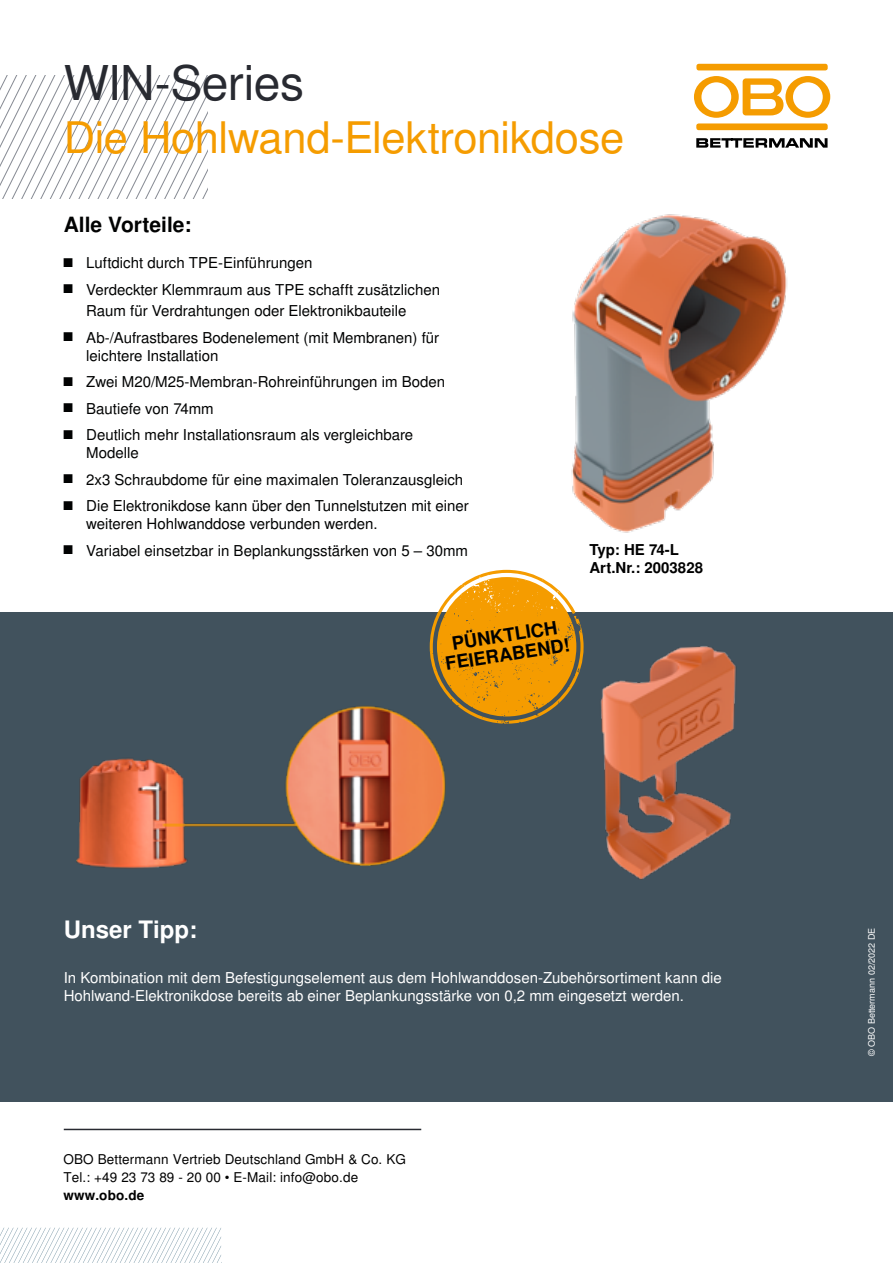
<style>
.page{position:relative;width:893px;height:1263px;background:#fff}
.page>*{position:absolute;margin:0;border:0;box-sizing:border-box;transform-origin:0 0}
.t1{font:48px "Nimbus San LOT";letter-spacing:-.01em;color:#282a31}
.t2{font:43.5px "Nimbus San LOT";letter-spacing:-.01em;color:#f59c00}
.t3{font:700 24px "Nimbus San LOT";color:#fff}
.t4{font:700 21px "Nimbus San LOT";color:#010202}
.t5{font:700 18.3px/18.8px "Nimbus San LOT";color:#000;text-align:center}
.t6{font:15px/18px "Nimbus San LOT";color:#010202}
.t7{font:15px/18px "Nimbus San LOT";color:#fff}
.t8{font:700 15px/18px "Nimbus San LOT";color:#000}
.t9{font:13.5px/18.1px "Nimbus San LOT";letter-spacing:.01em;color:#000}
.t10{font:700 13.5px "Nimbus San LOT";letter-spacing:.01em;color:#000}
.t11{font:9px "Nimbus San LOT";color:#fff}
.s1{font-weight:300;font-size:12px}
</style>
<div class="page">
<svg style="left:0;top:1228px;width:221px;height:35px"></svg>
<hr style="left:64px;top:1129px;width:357px;height:1px;background:#282a31">
<svg style="left:0;top:76px;width:207px;height:123px"></svg>
<div style="left:696px;top:123px;width:132px;height:7px;background:#f59c00;border-radius:2px"></div>
<svg style="left:694px;top:76px;width:136px;height:42px"></svg>
<div style="left:696px;top:64px;width:132px;height:6px;background:#f59c00;border-radius:2px"></div>
<svg style="left:696px;top:138px;width:131px;height:10px"></svg>
<div style="left:0;top:612px;width:893px;height:489px;background:#41525d"></div>
<img style="left:76px;top:705px;width:370px;height:164px">
<img style="left:600px;top:646px;width:136px;height:234px">
<svg style="left:430px;top:570px;width:154px;height:154px"></svg>
<img style="left:571px;top:214px;width:216px;height:319px">
<h1 class="t1" style="left:64px;top:55px;width:242px">WIN-Series</h1>
<h2 class="t2" style="left:64px;top:111px;width:562px">Die Hohlwand-Elektronikdose</h2>
<h3 class="t4" style="left:64px;top:213px;width:129px">Alle Vorteile:</h3>
<p class="t6" style="left:64px;top:254px;width:250px"><span class="s1">■</span> Luftdicht durch TPE-Einführungen</p>
<p class="t6" style="left:86px;top:279px;width:355px;line-height:21.6px;text-indent:-23px"><span class="s1">■</span> Verdeckter Klemmraum aus TPE schafft zusätzlichen<br>Raum für Verdrahtungen oder Elektronikbauteile</p>
<p class="t6" style="left:86px;top:329px;width:354px;text-indent:-23px"><span class="s1">■</span> Ab-/Aufrastbares Bodenelement (mit Membranen) für leichtere Installation</p>
<p class="t6" style="left:64px;top:373px;width:383px"><span class="s1">■</span> Zwei M20/M25-Membran-Rohreinführungen im Boden</p>
<p class="t6" style="left:64px;top:400px;width:151px"><span class="s1">■</span> Bautiefe von 74mm</p>
<p class="t6" style="left:86px;top:426px;width:328px;text-indent:-23px"><span class="s1">■</span> Deutlich mehr Installationsraum als vergleichbare<br>Modelle</p>
<p class="t6" style="left:64px;top:471px;width:401px"><span class="s1">■</span> 2x3 Schraubdome für eine maximalen Toleranzausgleich</p>
<p class="t6" style="left:86px;top:497px;width:384px;text-indent:-23px"><span class="s1">■</span> Die Elektronikdose kann über den Tunnelstutzen mit einer weiteren Hohlwanddose verbunden werden.</p>
<p class="t6" style="left:64px;top:542px;width:406px"><span class="s1">■</span> Variabel einsetzbar in Beplankungsstärken von 5 – 30mm</p>
<p class="t5" style="left:441px;top:637px;width:127px;rotate:-9deg">PÜNKTLICH<br>FEIERABEND!</p>
<p class="t8" style="left:589px;top:542px;width:115px">Typ: HE 74-L<br>Art.Nr.: 2003828</p>
<h3 class="t3" style="left:64px;top:915px;width:135px">Unser Tipp:</h3>
<p class="t7" style="left:64px;top:969px;width:660px">In Kombination mit dem Befestigungselement aus dem Hohlwanddosen-Zubehörsortiment kann die<br>Hohlwand-Elektronikdose bereits ab einer Beplankungsstärke von 0,2 mm eingesetzt werden.</p>
<p class="t9" style="left:63px;top:1151px;width:344px">OBO Bettermann Vertrieb Deutschland GmbH &amp; Co. KG<br>Tel.: +49 23 73 89 - 20 00 • E-Mail: info@obo.de</p>
<p class="t10" style="left:63px;top:1187px;width:82px">www.obo.de</p>
<p class="t11" style="left:866px;top:1056px;width:129px;rotate:-90deg">© OBO Bettermann 02/2022 DE</p>
</div>
